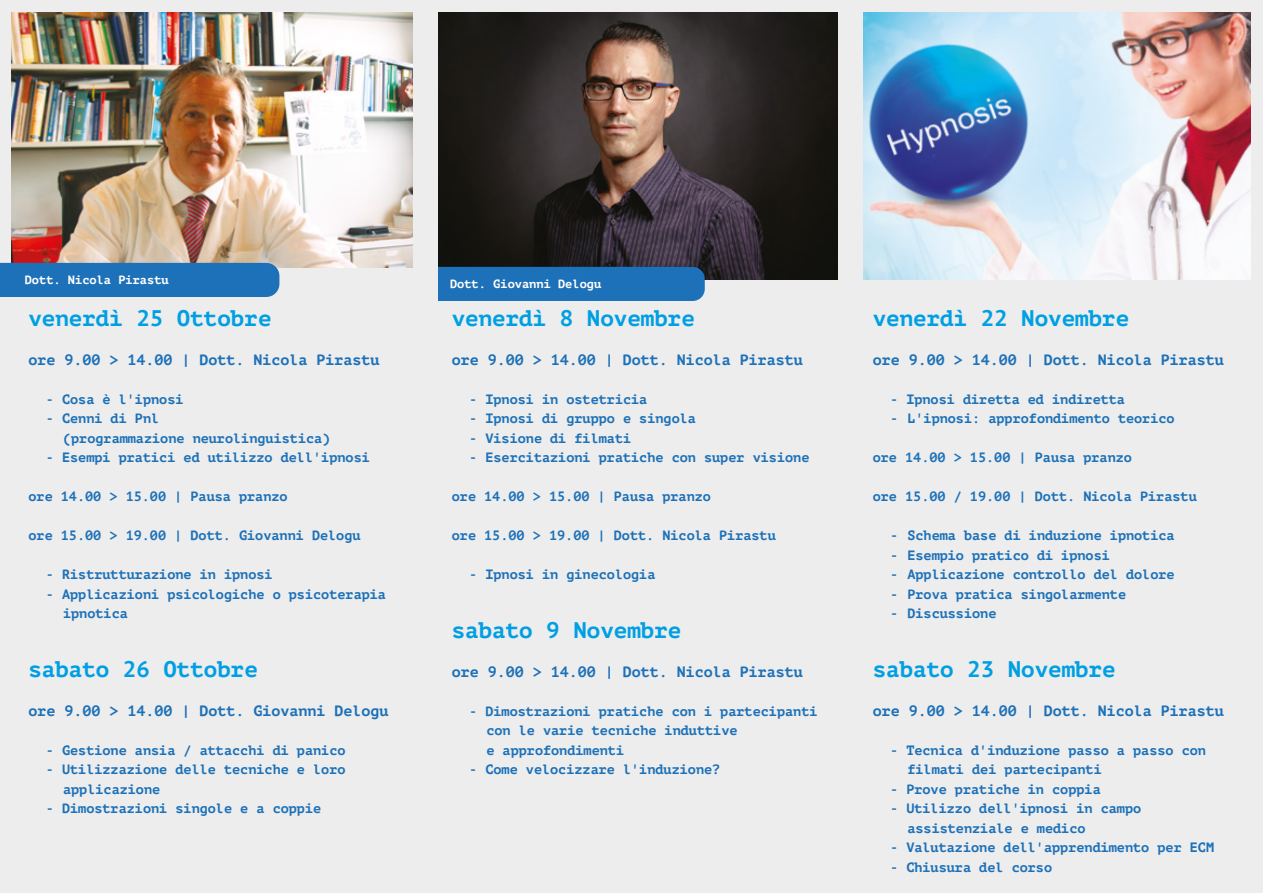
<style>
.page{position:relative;width:1263px;height:893px;background:#ededed}
.page>*{position:absolute;margin:0;border:0;box-sizing:border-box;transform-origin:0 0}
.t1{font:700 22.5px "PT Mono";color:#009fe3}
.t2{font:700 15px "PT Mono";color:#1d71b8}
.t3{font:700 13.5px/19.5px "PT Mono";color:#1d71b8}
.t4{font:700 12px "PT Mono";color:#fff}
</style>
<div class="page">
<img style="left:438px;top:13px;width:400px;height:267px">
<div style="left:438px;top:267px;width:267px;height:34px;background:#1d71b8"></div>
<img style="left:11px;top:13px;width:401px;height:254px">
<div style="left:0;top:263px;width:279px;height:34px;background:#1d71b8"></div>
<img style="left:863px;top:13px;width:387px;height:267px">
<p class="t4" style="left:25px;top:272px;width:146px">Dott. Nicola Pirastu</p>
<h1 class="t1" style="left:28px;top:305px;width:245px">venerdì 25 Ottobre</h1>
<p class="t2" style="left:28px;top:351px;width:353px">ore 9.00 &gt; 14.00 | Dott. Nicola Pirastu</p>
<p class="t3" style="left:46px;top:389px;width:139px">- Cosa è l'ipnosi</p>
<p class="t3" style="left:63px;top:409px;width:269px;text-indent:-17px">- Cenni di Pnl<br>(programmazione neurolinguistica)</p>
<p class="t3" style="left:46px;top:448px;width:326px">- Esempi pratici ed utilizzo dell'ipnosi</p>
<p class="t3" style="left:28px;top:487px;width:261px">ore 14.00 &gt; 15.00 | Pausa pranzo</p>
<p class="t3" style="left:28px;top:526px;width:334px">ore 15.00 &gt; 19.00 | Dott. Giovanni Delogu</p>
<p class="t3" style="left:46px;top:565px;width:228px">- Ristrutturazione in ipnosi</p>
<p class="t3" style="left:63px;top:584px;width:324px;text-indent:-17px">- Applicazioni psicologiche o psicoterapia ipnotica</p>
<h1 class="t1" style="left:28px;top:656px;width:231px">sabato 26 Ottobre</h1>
<p class="t2" style="left:28px;top:702px;width:362px">ore 9.00 &gt; 14.00 | Dott. Giovanni Delogu</p>
<p class="t3" style="left:46px;top:740px;width:301px">- Gestione ansia / attacchi di panico</p>
<p class="t3" style="left:63px;top:760px;width:284px;text-indent:-17px">- Utilizzazione delle tecniche e loro applicazione</p>
<p class="t3" style="left:46px;top:799px;width:277px">- Dimostrazioni singole e a coppie</p>
<p class="t4" style="left:450px;top:276px;width:153px">Dott. Giovanni Delogu</p>
<h1 class="t1" style="left:452px;top:305px;width:244px">venerdì 8 Novembre</h1>
<p class="t2" style="left:452px;top:351px;width:353px">ore 9.00 &gt; 14.00 | Dott. Nicola Pirastu</p>
<p class="t3" style="left:469px;top:389px;width:180px">- Ipnosi in ostetricia</p>
<p class="t3" style="left:469px;top:409px;width:228px">- Ipnosi di gruppo e singola</p>
<p class="t3" style="left:469px;top:428px;width:164px">- Visione di filmati</p>
<p class="t3" style="left:469px;top:448px;width:342px">- Esercitazioni pratiche con super visione</p>
<p class="t3" style="left:452px;top:487px;width:261px">ore 14.00 &gt; 15.00 | Pausa pranzo</p>
<p class="t3" style="left:452px;top:526px;width:326px">ore 15.00 &gt; 19.00 | Dott. Nicola Pirastu</p>
<p class="t3" style="left:469px;top:565px;width:188px">- Ipnosi in ginecologia</p>
<h1 class="t1" style="left:452px;top:617px;width:231px">sabato 9 Novembre</h1>
<p class="t2" style="left:452px;top:663px;width:353px">ore 9.00 &gt; 14.00 | Dott. Nicola Pirastu</p>
<p class="t3" style="left:486px;top:701px;width:333px;text-indent:-17px">- Dimostrazioni pratiche con i partecipanti con le varie tecniche induttive<br>e approfondimenti</p>
<p class="t3" style="left:469px;top:760px;width:253px">- Come velocizzare l'induzione?</p>
<h1 class="t1" style="left:873px;top:305px;width:258px">venerdì 22 Novembre</h1>
<p class="t2" style="left:873px;top:351px;width:353px">ore 9.00 &gt; 14.00 | Dott. Nicola Pirastu</p>
<p class="t3" style="left:890px;top:389px;width:236px">- Ipnosi diretta ed indiretta</p>
<p class="t3" style="left:890px;top:409px;width:286px">- L'ipnosi: approfondimento teorico</p>
<p class="t3" style="left:873px;top:448px;width:261px">ore 14.00 &gt; 15.00 | Pausa pranzo</p>
<p class="t3" style="left:873px;top:487px;width:326px">ore 15.00 / 19.00 | Dott. Nicola Pirastu</p>
<p class="t3" style="left:890px;top:526px;width:286px">- Schema base di induzione ipnotica</p>
<p class="t3" style="left:890px;top:545px;width:221px">- Esempio pratico di ipnosi</p>
<p class="t3" style="left:890px;top:565px;width:286px">- Applicazione controllo del dolore</p>
<p class="t3" style="left:890px;top:584px;width:237px">- Prova pratica singolarmente</p>
<p class="t3" style="left:890px;top:604px;width:108px">- Discussione</p>
<h1 class="t1" style="left:873px;top:656px;width:244px">sabato 23 Novembre</h1>
<p class="t2" style="left:873px;top:702px;width:353px">ore 9.00 &gt; 14.00 | Dott. Nicola Pirastu</p>
<p class="t3" style="left:907px;top:740px;width:300px;text-indent:-17px">- Tecnica d'induzione passo a passo con filmati dei partecipanti</p>
<p class="t3" style="left:890px;top:779px;width:212px">- Prove pratiche in coppia</p>
<p class="t3" style="left:907px;top:799px;width:235px;text-indent:-17px">- Utilizzo dell'ipnosi in campo assistenziale e medico</p>
<p class="t3" style="left:890px;top:838px;width:326px">- Valutazione dell'apprendimento per ECM</p>
<p class="t3" style="left:890px;top:857px;width:164px">- Chiusura del corso</p>
</div>
